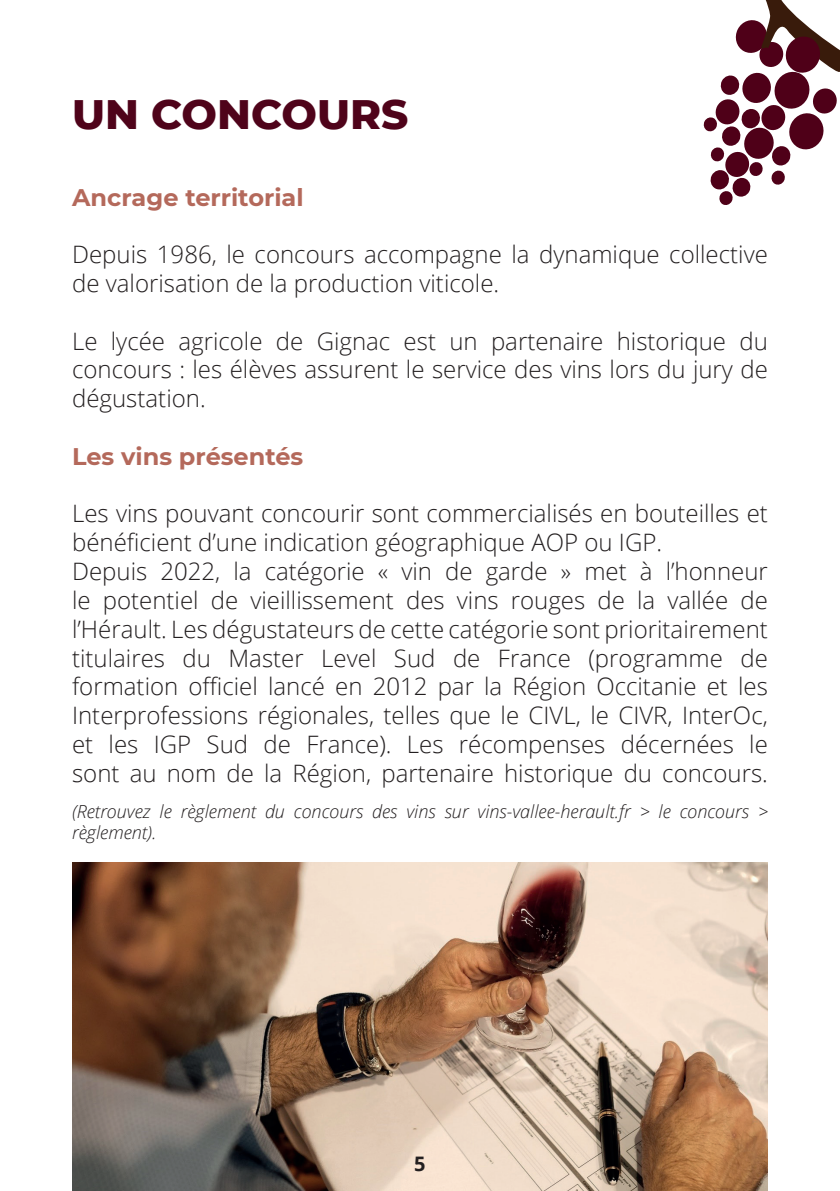
<style>
.page{position:relative;width:840px;height:1191px;background:#fff}
.page>*{position:absolute;margin:0;border:0;box-sizing:border-box;transform-origin:0 0}
.t1{font:800 42px "Montserrat";color:#4f031a}
.t2{font:300 24px/28.8px "Open Sans";color:#231f20}
.t3{font:700 24px "Montserrat";color:#b4695b}
.t4{font:700 20px "Open Sans";color:#231f20}
.t5{font:italic 300 18px/21.6px "Open Sans";color:#231f20}
</style>
<div class="page">
<svg style="left:703px;top:0;width:136px;height:205px"></svg>
<img style="left:72px;top:862px;width:695px;height:329px">
<h1 class="t1" style="left:72px;top:83px;width:337px">UN CONCOURS</h1>
<p class="t3" style="left:72px;top:180px;width:233px">Ancrage territorial</p>
<p class="t2" style="left:72px;top:239px;width:697px">Depuis 1986, le concours accompagne la dynamique collective de valorisation de la production viticole.</p>
<p class="t2" style="left:72px;top:326px;width:697px;text-align:justify">Le lycée agricole de Gignac est un partenaire historique du concours : les élèves assurent le service des vins lors du jury de dégustation.</p>
<p class="t3" style="left:72px;top:439px;width:232px">Les vins présentés</p>
<p class="t2" style="left:72px;top:499px;width:697px">Les vins pouvant concourir sont commercialisés en bouteilles et bénéficient d’une indication géographique AOP ou IGP.<br>Depuis 2022, la catégorie « vin de garde » met à l’honneur le potentiel de vieillissement des vins rouges de la vallée de l’Hérault. Les dégustateurs de cette catégorie sont prioritairement titulaires du Master Level Sud de France (programme de formation officiel lancé en 2012 par la Région Occitanie et les Interprofessions régionales, telles que le CIVL, le CIVR, InterOc, et les IGP Sud de France). Les récompenses décernées le sont au nom de la Région, partenaire historique du concours.</p>
<p class="t5" style="left:72px;top:799px;width:697px">(Retrouvez le règlement du concours des vins sur vins-vallee-herault.fr &gt; le concours &gt; règlement).</p>
<p class="t4" style="left:414px;top:1149px;width:13px">5</p>
</div>
